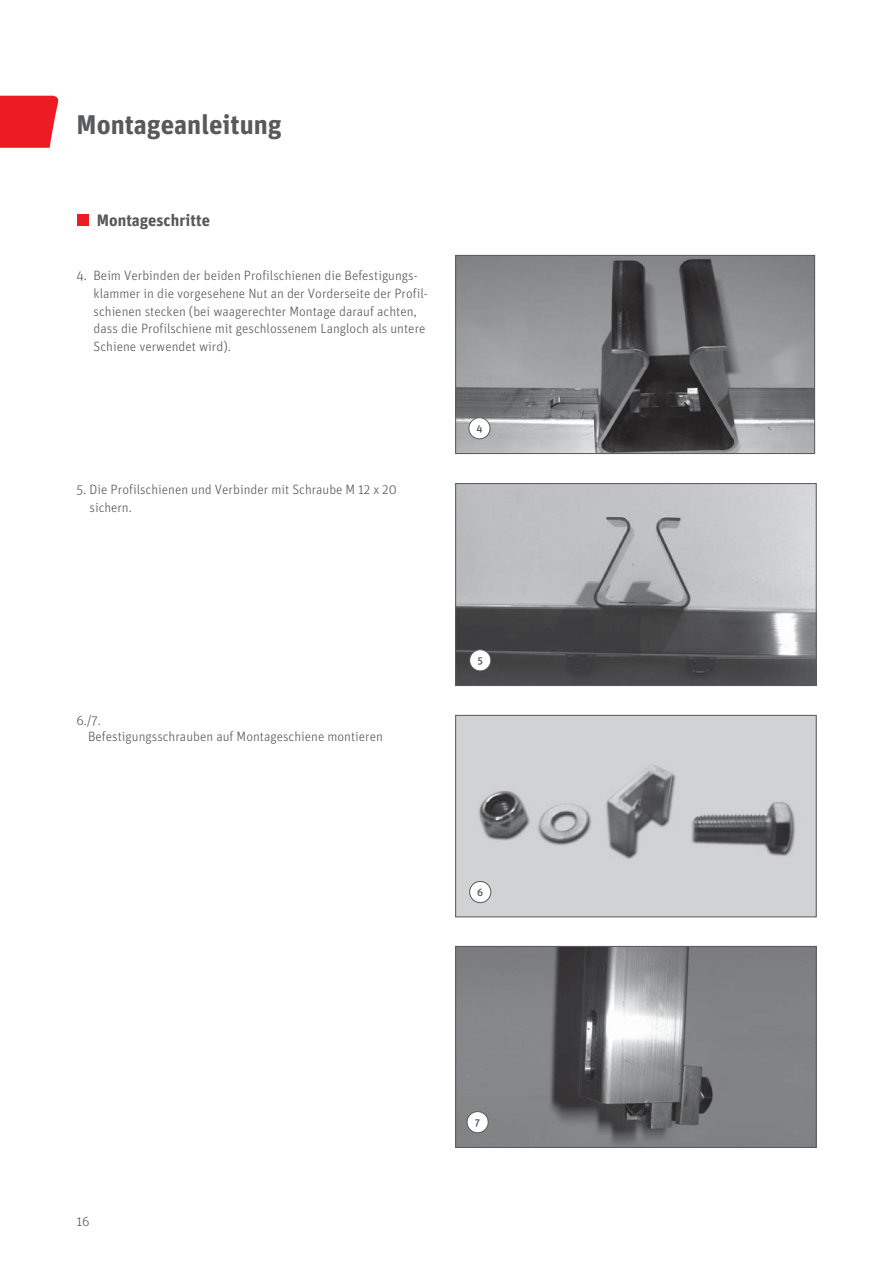
<style>
.page{position:relative;width:893px;height:1263px;background:#fff}
.page>*{position:absolute;margin:0;border:0;box-sizing:border-box;transform-origin:0 0}
.t1{font:700 27px "Unit OT";color:#58595b}
.t2{font:700 16.5px "Unit OT";color:#58595b}
.t3{font:300 13.5px/17.9px "Unit OT";color:#58595b}
.t4{font:500 10.5px "Unit OT";color:#58595b}
</style>
<div class="page">
<svg style="left:0;top:96px;width:59px;height:52px;background:#ee2f37"></svg>
<div style="left:77px;top:214px;width:12px;height:12px;background:#ed1c24"></div>
<img style="left:457px;top:257px;width:356px;height:195px">
<div style="left:455px;top:255px;width:360px;height:199px;border:1px solid #58595b"></div>
<div style="left:469px;top:418px;width:21px;height:21px;background:#fff;border-radius:50%"></div>
<div style="left:468px;top:417px;width:22px;height:22px;border:1px solid #58595b;border-radius:50%"></div>
<img style="left:457px;top:485px;width:357px;height:199px">
<div style="left:455px;top:483px;width:361px;height:203px;border:1px solid #58595b"></div>
<div style="left:470px;top:650px;width:21px;height:21px;background:#fff;border-radius:50%"></div>
<div style="left:469px;top:649px;width:22px;height:22px;border:1px solid #58595b;border-radius:50%"></div>
<img style="left:457px;top:948px;width:357px;height:198px">
<div style="left:455px;top:946px;width:361px;height:202px;border:1px solid #58595b"></div>
<div style="left:467px;top:1111px;width:21px;height:22px;background:#fff;border-radius:50%"></div>
<div style="left:467px;top:1111px;width:22px;height:22px;border:1px solid #58595b;border-radius:50%"></div>
<img style="left:457px;top:717px;width:357px;height:198px">
<div style="left:455px;top:715px;width:361px;height:202px;border:1px solid #58595b"></div>
<div style="left:470px;top:881px;width:21px;height:22px;background:#fff;border-radius:50%"></div>
<div style="left:469px;top:881px;width:22px;height:22px;border:1px solid #58595b;border-radius:50%"></div>
<h1 class="t1" style="left:77px;top:115px;width:207px">Montageanleitung</h1>
<p class="t2" style="left:97px;top:214px;width:115px">Montageschritte</p>
<p class="t3" style="left:94px;top:268px;width:336px;text-indent:-17px">4. Beim Verbinden der beiden Profilschienen die Befestigungs&shy;klammer in die vorgesehene Nut an der Vorderseite der Profil&shy;schienen stecken (bei waagerechter Montage darauf achten, dass die Profilschiene mit geschlossenem Langloch als untere Schiene verwendet wird).</p>
<p class="t3" style="left:90px;top:482px;width:309px;text-indent:-13px">5. Die Profilschienen und Verbinder mit Schraube M 12 x 20 sichern.</p>
<p class="t4" style="left:476px;top:424px;width:8px">4</p>
<p class="t3" style="left:88px;top:713px;width:296px;line-height:16.2px;text-indent:-12px">6./7.<br>Befestigungsschrauben auf Montageschiene montieren</p>
<p class="t4" style="left:477px;top:656px;width:7px">5</p>
<p class="t4" style="left:477px;top:888px;width:8px">6</p>
<p class="t3" style="left:77px;top:1214px;width:15px">16</p>
<p class="t4" style="left:475px;top:1118px;width:7px">7</p>
</div>
